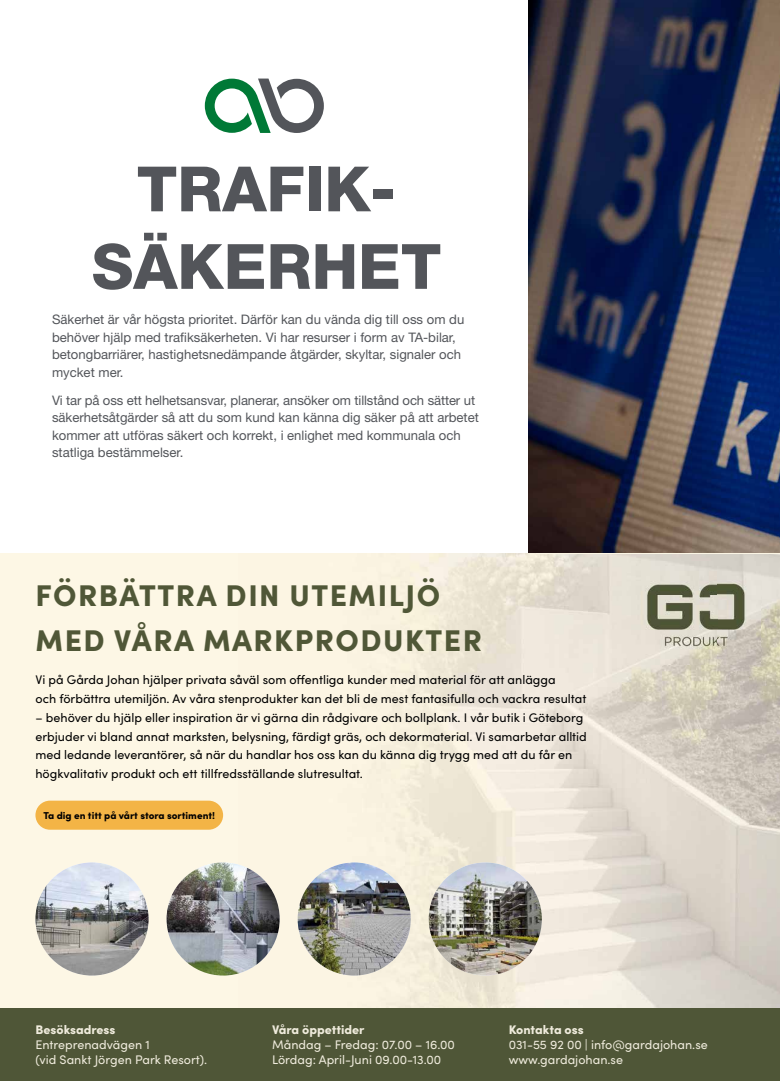
<style>
.page{position:relative;width:780px;height:1081px;background:#fff}
.page>*{position:absolute;margin:0;border:0;box-sizing:border-box;transform-origin:0 0}
.t1{font:800 62.5px/77.5px "Helvetica Neue LT Std";color:#53555a;text-align:center}
.t2{font:900 30px/45px "Sofia Pro";letter-spacing:.05em;color:#505737}
.t3{font:13.12px/17.5px "Helvetica Neue LT Std";color:#53555a}
.t4{font:12.5px/18.8px "Sofia Pro";color:#000}
.t5{font:12.5px/15px "Sofia Pro";color:#efebdc}
.t6{font:900 12.5px "Sofia Pro";color:#efebdc}
.t7{font:900 10px "Sofia Pro";color:#000001}
</style>
<div class="page">
<img style="left:528px;top:0;width:252px;height:554px">
<svg style="left:205px;top:79px;width:119px;height:54px"></svg>
<svg style="left:0;top:554px;width:780px;height:527px;background:#cfcab9"></svg>
<h1 class="t1" style="left:92px;top:150px;width:351px">TRAFIK-<br>SÄKERHET</h1>
<p class="t3" style="left:52px;top:310px;width:414px">Säkerhet är vår högsta prioritet. Därför kan du vända dig till oss om du behöver hjälp med trafiksäkerheten. Vi har resurser i form av TA-bilar, betongbarriärer, hastighetsnedämpande åtgärder, skyltar, signaler och mycket mer.</p>
<p class="t3" style="left:52px;top:391px;width:428px">Vi tar på oss ett helhetsansvar, planerar, ansöker om tillstånd och sätter ut säkerhetsåtgärder så att du som kund kan känna dig säker på att arbetet kommer att utföras säkert och korrekt, i enlighet med kommunala och statliga bestämmelser.</p>
<h2 class="t2" style="left:36px;top:571px;width:448px">FÖRBÄTTRA DIN UTEMILJÖ<br>MED VÅRA MARKPRODUKTER</h2>
<p class="t4" style="left:35px;top:670px;width:552px">Vi på Gårda Johan hjälper privata såväl som o entliga kunder med material för att anlägga<br>och förbättra utemiljön. Av våra stenprodukter kan det bli de mest fantasifulla och vackra resultat</p>
<p class="t4" style="left:35px;top:707px;width:553px">– behöver du hjälp eller inspiration är vi gärna din rådgivare och bollplank. I vår butik i Göteborg erbjuder vi bland annat marksten, belysning, färdigt gräs, och dekormaterial. Vi samarbetar alltid med ledande leverantörer, så när du handlar hos oss kan du känna dig trygg med att du får en högkvalitativ produkt och ett tillfredsställande slutresultat.</p>
<p class="t7" style="left:43px;top:807px;width:173px">Ta dig en titt på vårt stora sortiment!</p>
<p class="t6" style="left:35px;top:1020px;width:82px">Besöksadress</p>
<p class="t5" style="left:35px;top:1036px;width:173px">Entreprenadvägen 1<br>(vid Sankt Jörgen Park Resort).</p>
<p class="t6" style="left:272px;top:1020px;width:94px">Våra öppettider</p>
<p class="t5" style="left:272px;top:1036px;width:184px">Måndag – Fredag: 07.00 – 16.00<br>Lördag: April-Juni 09.00-13.00</p>
<p class="t6" style="left:508px;top:1020px;width:76px">Kontakta oss</p>
<p class="t5" style="left:508px;top:1036px;width:200px">031-55 92 00 | info@gardajohan.se www.gardajohan.se</p>
</div>
